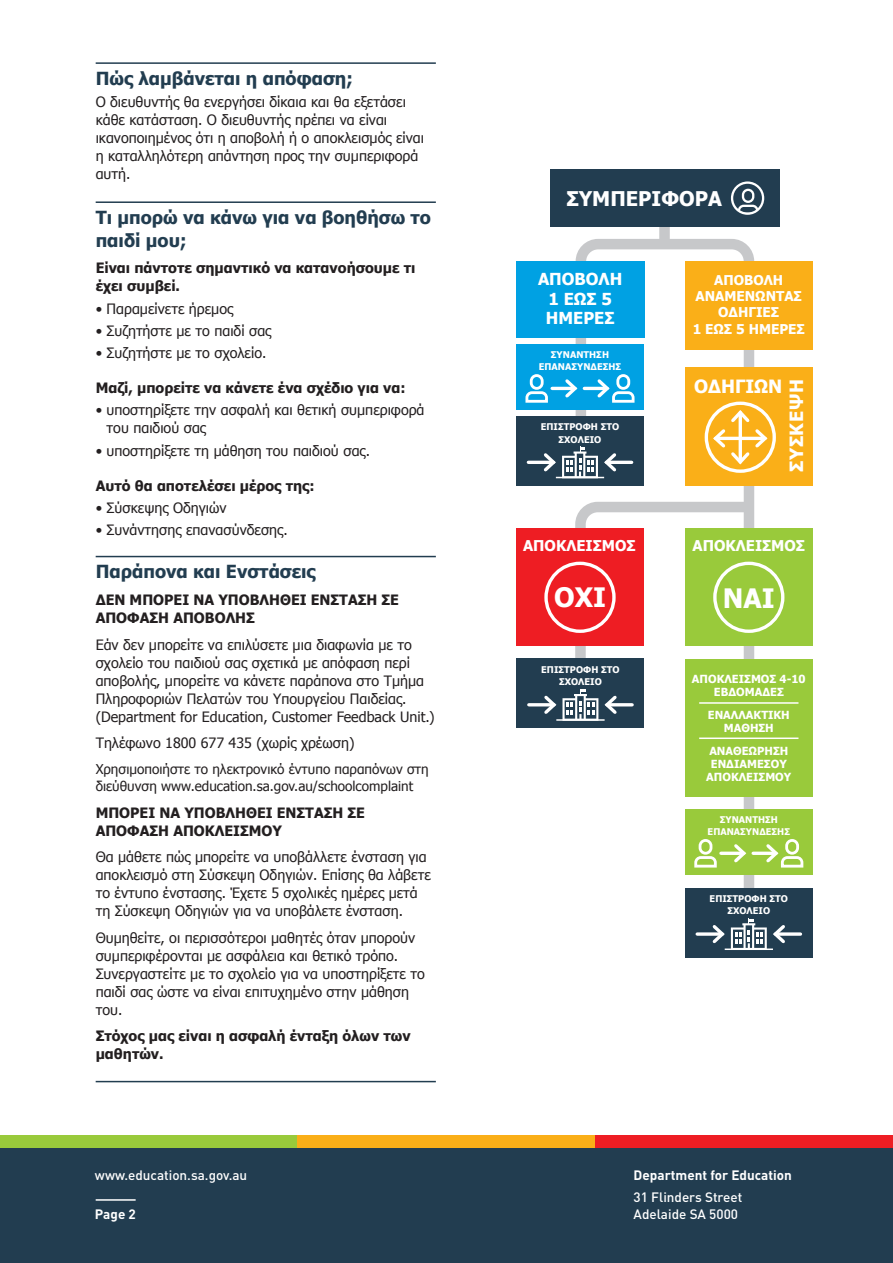
<style>
.page{position:relative;width:893px;height:1263px;background:#fff}
.page>*{position:absolute;margin:0;border:0;box-sizing:border-box;transform-origin:0 0}
.t1{font:700 26.7px "Tahoma";color:#fff}
.t2{font:700 20.25px "Tahoma";color:#fff}
.t3{font:700 18.3px "Tahoma";color:#fff}
.Heading{font:700 18px/22.5px "Tahoma";color:#223d50}
.Body_Copy{font:700 18px "Tahoma";color:#223d50}
.t4{font:700 16.5px "Tahoma";color:#fff}
.t5{font:700 14.85px "Tahoma";color:#fff}
.Body_Copy-2{font:14.25px/18px "Tahoma";color:#231f20}
.Body_copy_bold{font:14.25px/18px "Tahoma";color:#231f20}
.Body_copy_bold-2{font:700 14.25px/18px "Tahoma";color:#231f20}
.Body_Copy-3{font:13.5px/17.2px "Tahoma";color:#231f20}
.t6{font:500 13.5px "DIN";color:#fff}
.t7{font:700 13.5px/16.2px "Tahoma";color:#fff;text-align:center}
.t8{font:700 13.5px "DIN";color:#fff}
.t9{font:700 11.1px/13.2px "Tahoma";color:#fff;text-align:center}
.t10{font:700 9.3px/12px "Tahoma";letter-spacing:.005em;color:#fff;text-align:center}
</style>
<div class="page">
<div style="left:0;top:1148px;width:893px;height:115px;background:#223d50"></div>
<div style="left:0;top:1135px;width:298px;height:13px;background:#99ca3b"></div>
<div style="left:298px;top:1135px;width:297px;height:13px;background:#faaf18"></div>
<div style="left:595px;top:1135px;width:298px;height:13px;background:#ee1d23"></div>
<hr style="left:96px;top:62px;width:340px;height:2px;background:#223d50">
<hr style="left:96px;top:201px;width:340px;height:2px;background:#223d50">
<svg style="left:570px;top:239px;width:189px;height:649px"></svg>
<div style="left:659px;top:218px;width:11px;height:27px;background:#c7c8ca"></div>
<div style="left:550px;top:170px;width:229px;height:57px;background:#223d50"></div>
<div style="left:685px;top:261px;width:127px;height:89px;background:#faaf18"></div>
<div style="left:685px;top:367px;width:128px;height:118px;background:#faaf18"></div>
<div style="left:516px;top:528px;width:128px;height:118px;background:#ee1d23"></div>
<div style="left:685px;top:528px;width:128px;height:117px;background:#99ca3b"></div>
<div style="left:713px;top:562px;width:71px;height:71px;border:3px solid #fff;border-radius:50%"></div>
<div style="left:742px;top:189px;width:12px;height:14px;border:2px solid #fff;border-radius:5px"></div>
<svg style="left:737px;top:204px;width:23px;height:10px"></svg>
<div style="left:731px;top:181px;width:33px;height:34px;border:2px solid #fff;border-radius:50%"></div>
<div style="left:516px;top:416px;width:128px;height:69px;background:#223d50"></div>
<hr style="left:528px;top:461px;width:25px;height:3px;background:#fff">
<hr style="left:606px;top:461px;width:26px;height:3px;background:#fff">
<svg style="left:541px;top:446px;width:78px;height:32px"></svg>
<hr style="left:556px;top:477px;width:48px;height:1px;background:#fff">
<div style="left:517px;top:261px;width:128px;height:77px;background:#00a1e3"></div>
<div style="left:516px;top:344px;width:128px;height:66px;background:#00a1e3"></div>
<hr style="left:552px;top:387px;width:23px;height:3px;background:#fff">
<svg style="left:562px;top:379px;width:16px;height:19px"></svg>
<hr style="left:584px;top:387px;width:23px;height:3px;background:#fff">
<div style="left:530px;top:374px;width:14px;height:16px;border:3px solid #fff;border-radius:5px"></div>
<svg style="left:525px;top:391px;width:23px;height:12px"></svg>
<div style="left:616px;top:374px;width:14px;height:16px;border:3px solid #fff;border-radius:5px"></div>
<svg style="left:594px;top:376px;width:41px;height:27px"></svg>
<div style="left:517px;top:659px;width:127px;height:69px;background:#223d50"></div>
<hr style="left:529px;top:703px;width:25px;height:3px;background:#fff">
<svg style="left:541px;top:496px;width:217px;height:227px"></svg>
<hr style="left:556px;top:719px;width:49px;height:2px;background:#fff">
<div style="left:685px;top:888px;width:128px;height:69px;background:#223d50"></div>
<svg style="left:697px;top:932px;width:13px;height:4px"></svg>
<svg style="left:788px;top:932px;width:12px;height:4px"></svg>
<svg style="left:710px;top:918px;width:78px;height:32px"></svg>
<hr style="left:725px;top:948px;width:48px;height:2px;background:#fff">
<div style="left:685px;top:809px;width:128px;height:65px;background:#99ca3b"></div>
<hr style="left:721px;top:852px;width:23px;height:3px;background:#fff">
<svg style="left:731px;top:844px;width:16px;height:19px"></svg>
<hr style="left:753px;top:852px;width:23px;height:3px;background:#fff">
<div style="left:699px;top:839px;width:13px;height:16px;border:3px solid #fff;border-radius:5px"></div>
<svg style="left:694px;top:856px;width:23px;height:12px"></svg>
<div style="left:785px;top:839px;width:14px;height:16px;border:3px solid #fff;border-radius:5px"></div>
<svg style="left:763px;top:841px;width:41px;height:27px"></svg>
<div style="left:705px;top:402px;width:71px;height:71px;border:3px solid #fff;border-radius:50%"></div>
<svg style="left:711px;top:407px;width:59px;height:60px"></svg>
<div style="left:685px;top:659px;width:128px;height:137px;background:#99ca3b"></div>
<hr style="left:699px;top:702px;width:99px;height:2px;background:#fff">
<hr style="left:699px;top:737px;width:99px;height:2px;background:#fff">
<hr style="left:96px;top:556px;width:340px;height:1px;background:#223d50">
<hr style="left:96px;top:1081px;width:340px;height:1px;background:#223d50">
<hr style="left:96px;top:1199px;width:40px;height:2px;background:#fff">
<p class="Heading" style="left:96px;top:66px;width:259px">Πώς λαμβάνεται η απόφαση;</p>
<p class="Body_copy_bold" style="left:96px;top:93px;width:330px">Ο διευθυντής θα ενεργήσει δίκαια και θα εξετάσει κάθε κατάσταση. Ο διευθυντής πρέπει να είναι ικανοποιημένος ότι η αποβολή ή ο αποκλεισμός είναι η καταλληλότερη απάντηση προς την συμπεριφορά αυτή.</p>
<p class="Heading" style="left:96px;top:205px;width:337px">Τι μπορώ να κάνω για να βοηθήσω το παιδί μου;</p>
<p class="Body_copy_bold-2" style="left:96px;top:258px;width:321px">Είναι πάντοτε σημαντικό να κατανοήσουμε τι έχει συμβεί.</p>
<p class="Body_copy_bold" style="left:96px;top:299px;width:139px">• Παραμείνετε ήρεμος</p>
<p class="Body_copy_bold" style="left:96px;top:321px;width:177px">• Συζητήστε με το παιδί σας</p>
<p class="Body_copy_bold" style="left:96px;top:343px;width:172px">• Συζητήστε με το σχολείο.</p>
<p class="Body_copy_bold-2" style="left:96px;top:378px;width:312px">Μαζί, μπορείτε να κάνετε ένα σχέδιο για να:</p>
<p class="Body_copy_bold" style="left:107px;top:400px;width:319px;text-indent:-11px">• υποστηρίξετε την ασφαλή και θετική συμπεριφορά του παιδιού σας</p>
<p class="Body_copy_bold" style="left:96px;top:441px;width:276px">• υποστηρίξετε τη μάθηση του παιδιού σας.</p>
<p class="Body_copy_bold-2" style="left:96px;top:475px;width:220px">Αυτό θα αποτελέσει μέρος της:</p>
<p class="Body_copy_bold" style="left:96px;top:498px;width:132px">• Σύσκεψης Οδηγιών</p>
<p class="Body_copy_bold" style="left:96px;top:520px;width:194px">• Συνάντησης επανασύνδεσης.</p>
<p class="Body_Copy" style="left:96px;top:559px;width:222px">Παράπονα και Ενστάσεις</p>
<p class="Body_copy_bold-2" style="left:96px;top:590px;width:305px">ΔΕΝ ΜΠΟΡΕΙ ΝΑ ΥΠΟΒΛΗΘΕΙ ΕΝΣΤΑΣΗ ΣΕ<br>ΑΠΟΦΑΣΗ ΑΠΟΒΟΛΗΣ</p>
<p class="Body_Copy-2" style="left:96px;top:635px;width:340px">Εάν δεν μπορείτε να επιλύσετε μια διαφωνία με το σχολείο του παιδιού σας σχετικά με απόφαση περί αποβολής, μπορείτε να κάνετε παράπονα στο Τμήμα Πληροφοριών Πελατών του Υπουργείου Παιδείας. (Department for Education, Customer Feedback Unit.)</p>
<p class="Body_Copy-2" style="left:96px;top:733px;width:260px">Τηλέφωνο 1800 677 435 (χωρίς χρέωση)</p>
<p class="Body_Copy-3" style="left:96px;top:760px;width:334px">Χρησιμοποιήστε το ηλεκτρονικό έντυπο παραπόνων στη διεύθυνση www.education.sa.gov.au/schoolcomplaint</p>
<p class="Body_copy_bold-2" style="left:96px;top:802px;width:271px">ΜΠΟΡΕΙ ΝΑ ΥΠΟΒΛΗΘΕΙ ΕΝΣΤΑΣΗ ΣΕ<br>ΑΠΟΦΑΣΗ ΑΠΟΚΛΕΙΣΜΟΥ</p>
<p class="Body_Copy-2" style="left:96px;top:847px;width:337px">Θα μάθετε πώς μπορείτε να υποβάλλετε ένσταση για αποκλεισμό στη Σύσκεψη Οδηγιών. Επίσης θα λάβετε το έντυπο ένστασης. Έχετε 5 σχολικές ημέρες μετά τη Σύσκεψη Οδηγιών για να υποβάλετε ένσταση.</p>
<p class="Body_Copy-2" style="left:96px;top:928px;width:331px">Θυμηθείτε, οι περισσότεροι μαθητές όταν μπορούν συμπεριφέρονται με ασφάλεια και θετικό τρόπο.<br>Συνεργαστείτε με το σχολείο για να υποστηρίξετε το παιδί σας ώστε να είναι επιτυχημένο στην μάθηση του.</p>
<p class="Body_copy_bold-2" style="left:96px;top:1026px;width:317px">Στόχος μας είναι η ασφαλή ένταξη όλων των μαθητών.</p>
<p class="t6" style="left:95px;top:1167px;width:154px">www.education.sa.gov.au</p>
<p class="t8" style="left:95px;top:1205px;width:42px">Page 2</p>
<p class="t2" style="left:566px;top:184px;width:157px">ΣΥΜΠΕΡΙΦΟΡΑ</p>
<p class="t4" style="left:538px;top:268px;width:86px">ΑΠΟΒΟΛΗ</p>
<p class="t4" style="left:548px;top:287px;width:65px">1 ΕΩΣ 5</p>
<p class="t4" style="left:546px;top:307px;width:70px">ΗΜΕΡΕΣ</p>
<p class="t10" style="left:539px;top:348px;width:84px">ΣΥΝΑΝΤΗΣΗ<br>ΕΠΑΝΑΣΥΝΔΕΣΗΣ</p>
<p class="t10" style="left:541px;top:420px;width:80px">ΕΠΙΣΤΡΟΦΗ ΣΤΟ<br>ΣΧΟΛΕΙΟ</p>
<p class="t5" style="left:523px;top:535px;width:114px">ΑΠΟΚΛΕΙΣΜΟΣ</p>
<p class="t1" style="left:554px;top:578px;width:53px">ΟΧΙ</p>
<p class="t10" style="left:541px;top:663px;width:80px">ΕΠΙΣΤΡΟΦΗ ΣΤΟ<br>ΣΧΟΛΕΙΟ</p>
<p class="t7" style="left:696px;top:271px;width:108px">ΑΠΟΒΟΛΗ<br>ΑΝΑΜΕΝΩΝΤΑΣ<br>ΟΔΗΓΙΕΣ</p>
<p class="t7" style="left:693px;top:320px;width:114px">1 ΕΩΣ 5 ΗΜΕΡΕΣ</p>
<p class="t3" style="left:694px;top:374px;width:90px">ΟΔΗΓΙΩΝ</p>
<p class="t3" style="left:784px;top:472px;width:95px;rotate:-90deg">ΣΥΣΚΕΨΗ</p>
<p class="t5" style="left:693px;top:535px;width:114px">ΑΠΟΚΛΕΙΣΜΟΣ</p>
<p class="t1" style="left:723px;top:579px;width:53px">ΝΑΙ</p>
<p class="t9" style="left:692px;top:671px;width:115px">ΑΠΟΚΛΕΙΣΜΟΣ 4-10<br>ΕΒΔΟΜΑΔΕΣ</p>
<p class="t9" style="left:708px;top:707px;width:83px">ΕΝΑΛΛΑΚΤΙΚΗ<br>ΜΑΘΗΣΗ</p>
<p class="t9" style="left:709px;top:743px;width:80px">ΑΝΑΘΕΩΡΗΣΗ</p>
<p class="t9" style="left:711px;top:756px;width:77px">ΕΝΔΙΑΜΕΣΟΥ</p>
<p class="t9" style="left:706px;top:769px;width:87px">ΑΠΟΚΛΕΙΣΜΟΥ</p>
<p class="t10" style="left:708px;top:813px;width:84px">ΣΥΝΑΝΤΗΣΗ<br>ΕΠΑΝΑΣΥΝΔΕΣΗΣ</p>
<p class="t10" style="left:710px;top:892px;width:80px">ΕΠΙΣΤΡΟΦΗ ΣΤΟ<br>ΣΧΟΛΕΙΟ</p>
<p class="t8" style="left:634px;top:1167px;width:160px">Department for Education</p>
<p class="t6" style="left:634px;top:1188px;width:110px">31 Flinders Street</p>
<p class="t6" style="left:634px;top:1206px;width:106px">Adelaide SA 5000</p>
</div>
